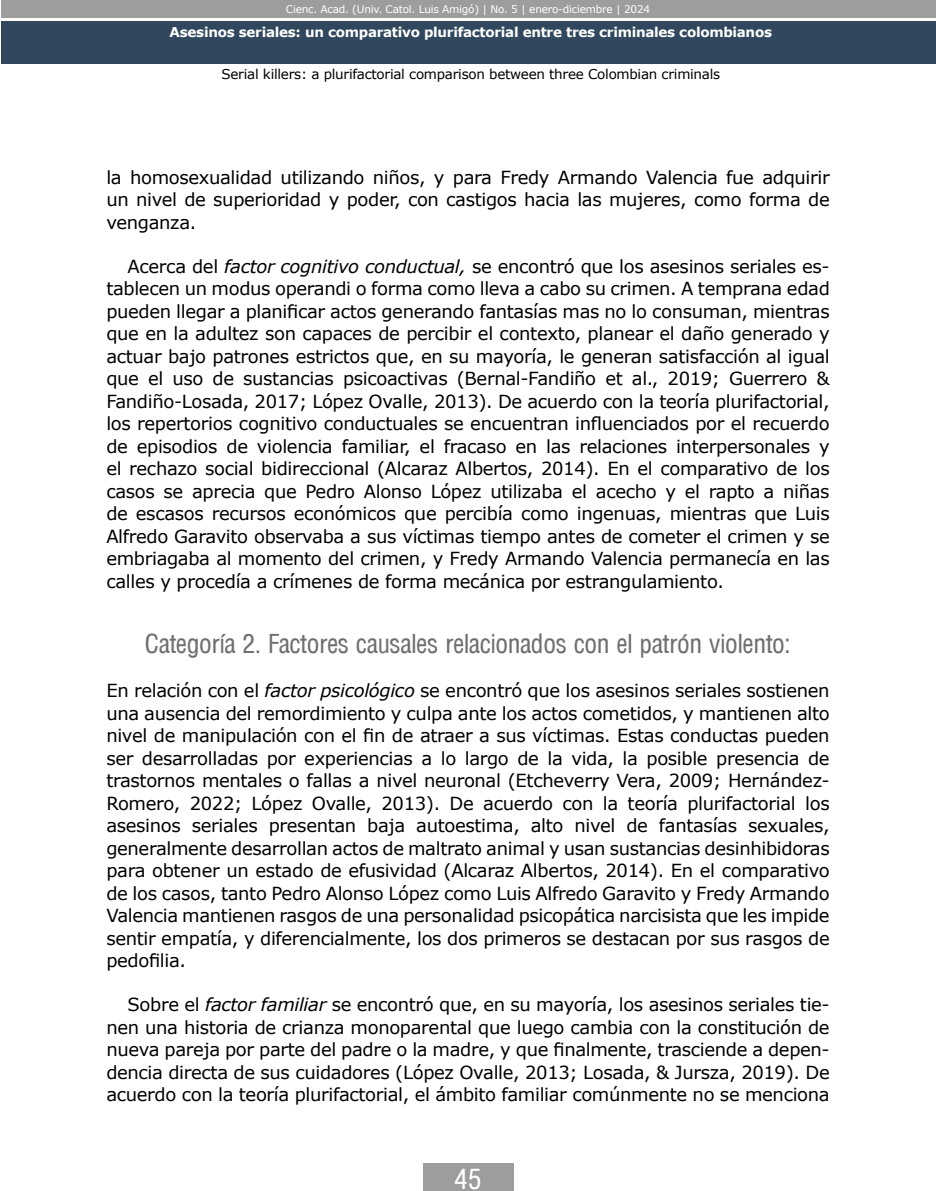
<style>
.page{position:relative;width:936px;height:1191px;background:#fff}
.page>*{position:absolute;margin:0;border:0;box-sizing:border-box;transform-origin:0 0}
.t1{font:27px "Arena Condensed";color:#fff}
.t2{font:25.5px "Arena Condensed";letter-spacing:-.02em;color:#706f6f}
.t3{font:18px/22.5px "Verdana";letter-spacing:-.02em;color:#000;text-align:justify}
.t4{font:700 13.5px "Verdana";letter-spacing:-.02em;color:#fff}
.t5{font:13.5px "Verdana";letter-spacing:-.02em;color:#000}
.t6{font:10.5px "Verdana";letter-spacing:-.02em;color:#fff}
.s1{font-style:italic}
</style>
<div class="page">
<div style="left:1px;top:21px;width:934px;height:43px;background:#30475e"></div>
<div style="left:1px;top:0;width:934px;height:18px;background:#9d9d9c"></div>
<div style="left:423px;top:1163px;width:90px;height:28px;background:#9d9d9c"></div>
<p class="t6" style="left:286px;top:2px;width:366px">Cienc. Acad. (Univ. Catol. Luis Amigó) | No. 5 | enero-diciembre | 2024</p>
<p class="t4" style="left:170px;top:22px;width:604px">Asesinos seriales: un comparativo plurifactorial entre tres criminales colombianos</p>
<p class="t5" style="left:221px;top:65px;width:500px">Serial killers: a plurifactorial comparison between three Colombian criminals</p>
<p class="t3" style="left:106px;top:166px;width:724px">la homosexualidad utilizando niños, y para Fredy Armando Valencia fue adquirir un nivel de superioridad y poder, con castigos hacia las mujeres, como forma de venganza.</p>
<p class="t3" style="left:106px;top:255px;width:725px;text-indent:21px">Acerca del <span class="s1">factor cognitivo conductual,</span> se encontró que los asesinos seriales es&shy;tablecen un modus operandi o forma como lleva a cabo su crimen. A temprana edad pueden llegar a planificar actos generando fantasías mas no lo consuman, mientras que en la adultez son capaces de percibir el contexto, planear el daño generado y actuar bajo patrones estrictos que, en su mayoría, le generan satisfacción al igual que el uso de sustancias psicoactivas (Bernal-Fandiño et al., 2019; Guerrero &amp; Fandiño-Losada, 2017; López Ovalle, 2013). De acuerdo con la teoría plurifactorial, los repertorios cognitivo conductuales se encuentran influenciados por el recuerdo de episodios de violencia familiar, el fracaso en las relaciones interpersonales y el rechazo social bidireccional (Alcaraz Albertos, 2014). En el comparativo de los casos se aprecia que Pedro Alonso López utilizaba el acecho y el rapto a niñas de escasos recursos económicos que percibía como ingenuas, mientras que Luis Alfredo Garavito observaba a sus víctimas tiempo antes de cometer el crimen y se embriagaba al momento del crimen, y Fredy Armando Valencia permanecía en las calles y procedía a crímenes de forma mecánica por estrangulamiento.</p>
<h2 class="t2" style="left:145px;top:629px;width:647px">Categoría 2. Factores causales relacionados con el patrón violento:</h2>
<p class="t3" style="left:106px;top:679px;width:725px">En relación con el <span class="s1">factor psicológico</span> se encontró que los asesinos seriales sostienen una ausencia del remordimiento y culpa ante los actos cometidos, y mantienen alto nivel de manipulación con el fin de atraer a sus víctimas. Estas conductas pueden ser desarrolladas por experiencias a lo largo de la vida, la posible presencia de trastornos mentales o fallas a nivel neuronal (Etcheverry Vera, 2009; Hernández-Romero, 2022; López Ovalle, 2013). De acuerdo con la teoría plurifactorial los asesinos seriales presentan baja autoestima, alto nivel de fantasías sexuales, generalmente desarrollan actos de maltrato animal y usan sustancias desinhibidoras para obtener un estado de efusividad (Alcaraz Albertos, 2014). En el comparativo de los casos, tanto Pedro Alonso López como Luis Alfredo Garavito y Fredy Armando Valencia mantienen rasgos de una personalidad psicopática narcisista que les impide sentir empatía, y diferencialmente, los dos primeros se destacan por sus rasgos de pedofilia.</p>
<p class="t3" style="left:106px;top:993px;width:725px;text-indent:21px">Sobre el <span class="s1">factor familiar</span> se encontró que, en su mayoría, los asesinos seriales tie&shy;nen una historia de crianza monoparental que luego cambia con la constitución de nueva pareja por parte del padre o la madre, y que finalmente, trasciende a depen&shy;dencia directa de sus cuidadores (López Ovalle, 2013; Losada, &amp; Jursza, 2019). De acuerdo con la teoría plurifactorial, el ámbito familiar comúnmente no se menciona</p>
<h1 class="t1" style="left:454px;top:1163px;width:29px">45</h1>
</div>
